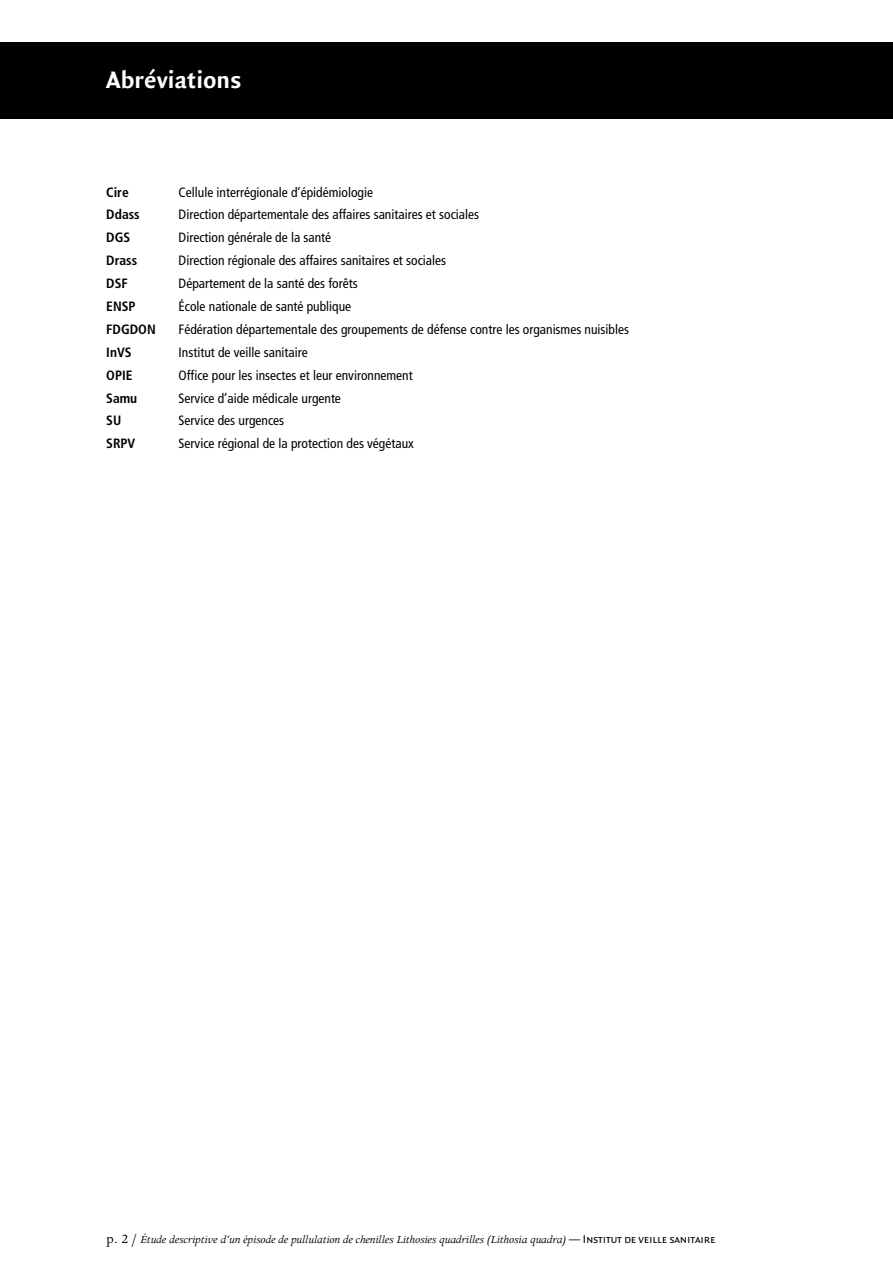
<style>
.page{position:relative;width:893px;height:1263px;background:#fff}
.page>*{position:absolute;margin:0;border:0;box-sizing:border-box;transform-origin:0 0}
.t1{font:700 25.5px "Quadraat Sans";color:#fff}
.t2{font:condensed 13.5px "Frutiger LT Std";color:#000}
.t3{font:700 condensed 13.5px "Frutiger LT Std";color:#000}
.t4{font:italic 12px "Apollo";letter-spacing:-.015em;color:#000}
.s1{font-style:normal;font-size:14.25px}
.s2{font-family:"Quadraat Sans Caps";font-style:normal}
</style>
<div class="page">
<div style="left:0;top:43px;width:893px;height:76px;background:#000"></div>
<h1 class="t1" style="left:106px;top:65px;width:137px">Abréviations</h1>
<p class="t3" style="left:106px;top:184px;width:24px">Cire</p>
<p class="t2" style="left:179px;top:184px;width:196px">Cellule interrégionale d’épidémiologie</p>
<p class="t3" style="left:106px;top:207px;width:35px">Ddass</p>
<p class="t2" style="left:179px;top:207px;width:302px">Direction départementale des affaires sanitaires et sociales</p>
<p class="t3" style="left:106px;top:230px;width:26px">DGS</p>
<p class="t2" style="left:179px;top:230px;width:154px">Direction générale de la santé</p>
<p class="t3" style="left:106px;top:252px;width:32px">Drass</p>
<p class="t2" style="left:179px;top:253px;width:269px">Direction régionale des affaires sanitaires et sociales</p>
<p class="t3" style="left:106px;top:275px;width:23px">DSF</p>
<p class="t2" style="left:179px;top:276px;width:181px">Département de la santé des forêts</p>
<p class="t3" style="left:106px;top:298px;width:31px">ENSP</p>
<p class="t2" style="left:179px;top:298px;width:174px">École nationale de santé publique</p>
<p class="t3" style="left:106px;top:321px;width:51px">FDGDON</p>
<p class="t2" style="left:179px;top:321px;width:452px">Fédération départementale des groupements de défense contre les organismes nuisibles</p>
<p class="t3" style="left:106px;top:344px;width:27px">InVS</p>
<p class="t2" style="left:179px;top:344px;width:131px">Institut de veille sanitaire</p>
<p class="t3" style="left:106px;top:367px;width:28px">OPIE</p>
<p class="t2" style="left:179px;top:367px;width:236px">Office pour les insectes et leur environnement</p>
<p class="t3" style="left:106px;top:390px;width:33px">Samu</p>
<p class="t2" style="left:179px;top:390px;width:164px">Service d’aide médicale urgente</p>
<p class="t3" style="left:106px;top:413px;width:16px">SU</p>
<p class="t2" style="left:179px;top:413px;width:107px">Service des urgences</p>
<p class="t3" style="left:106px;top:436px;width:31px">SRPV</p>
<p class="t2" style="left:179px;top:436px;width:237px">Service régional de la protection des végétaux</p>
<p class="t4" style="left:106px;top:1233px;width:611px"><span class="s1">p. 2 /</span> Étude descriptive d‘un épisode de pullulation de chenilles Lithosies quadrilles (Lithosia quadra) <span class="s2">— Institut de veille sanitaire</span></p>
</div>
